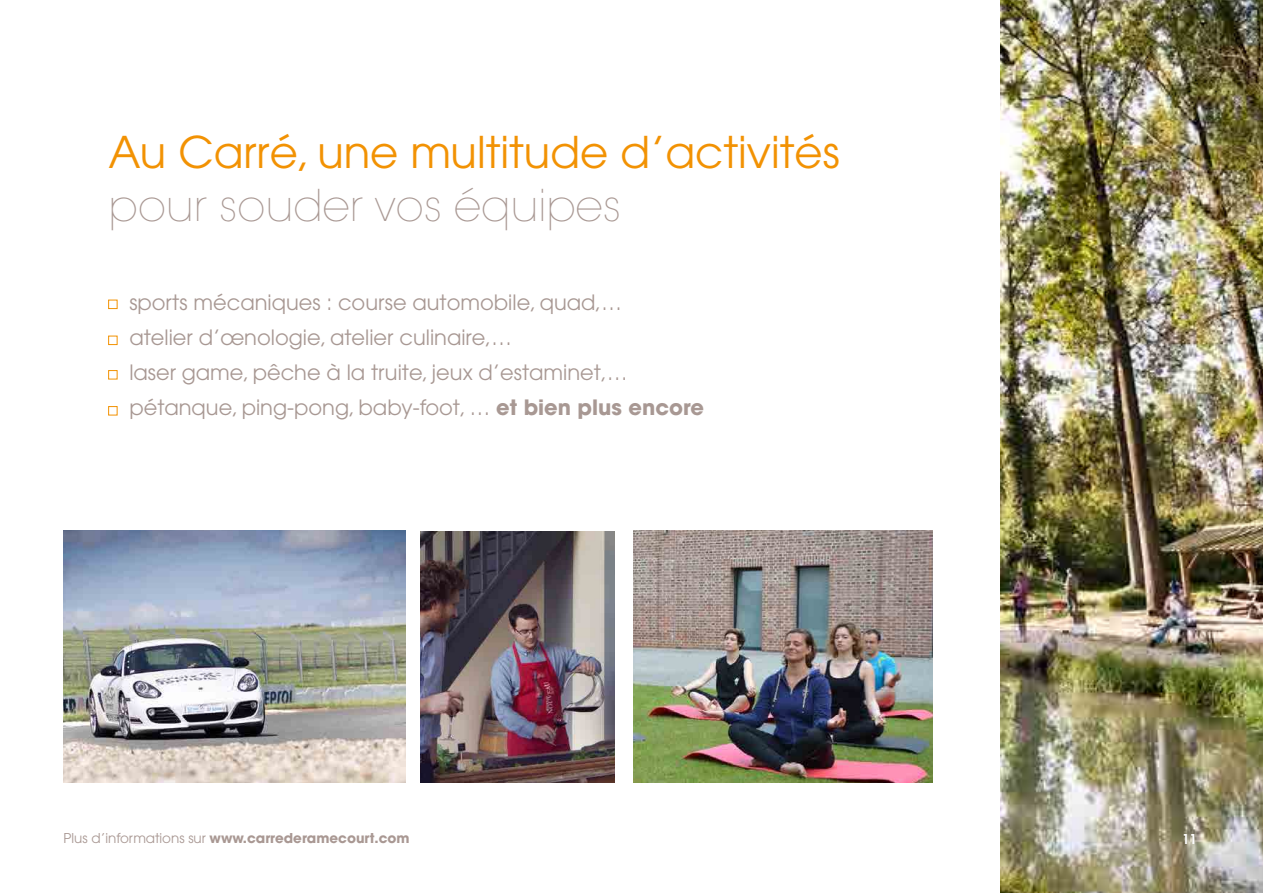
<style>
.page{position:relative;width:1263px;height:893px;background:#fff}
.page>*{position:absolute;margin:0;border:0;box-sizing:border-box;transform-origin:0 0}
.t1{font:43.5px "Avant Garde";color:#f29203}
.t2{font:200 43.5px "Avant Garde";color:#a99893}
.t3{font:21px/35.1px "Avant Garde";color:#a89893}
.t4{font:700 13.5px "Avant Garde";color:#a99893}
.t5{font:600 13.5px "Avant Garde";color:#fff}
.s1{font-weight:700}
.s2{font-weight:400}
</style>
<div class="page">
<img style="left:1000px;top:0;width:263px;height:893px">
<div style="left:108px;top:300px;width:9px;height:9px;border:1px solid #f29203"></div>
<div style="left:108px;top:336px;width:9px;height:9px;border:1px solid #f29203"></div>
<div style="left:108px;top:370px;width:9px;height:9px;border:1px solid #f29203"></div>
<div style="left:108px;top:406px;width:9px;height:9px;border:1px solid #f29203"></div>
<img style="left:64px;top:531px;width:342px;height:252px">
<img style="left:421px;top:531px;width:193px;height:252px">
<img style="left:634px;top:531px;width:298px;height:252px">
<h1 class="t1" style="left:109px;top:127px;width:732px">Au Carré, une multitude d’activités</h1>
<h1 class="t2" style="left:109px;top:179px;width:514px">pour souder vos équipes</h1>
<p class="t3" style="left:129px;top:285px;width:576px">sports mécaniques : course automobile, quad,…<br>atelier d’œnologie, atelier culinaire,…<br>laser game, pêche à la truite, jeux d’estaminet,… pétanque, ping-pong, baby-foot, … <span class="s1">et bien plus encore</span></p>
<p class="t4" style="left:64px;top:829px;width:347px"><span class="s2">Plus d’informations sur</span> www.carrederamecourt.com</p>
<p class="t5" style="left:1182px;top:830px;width:17px">11</p>
</div>
